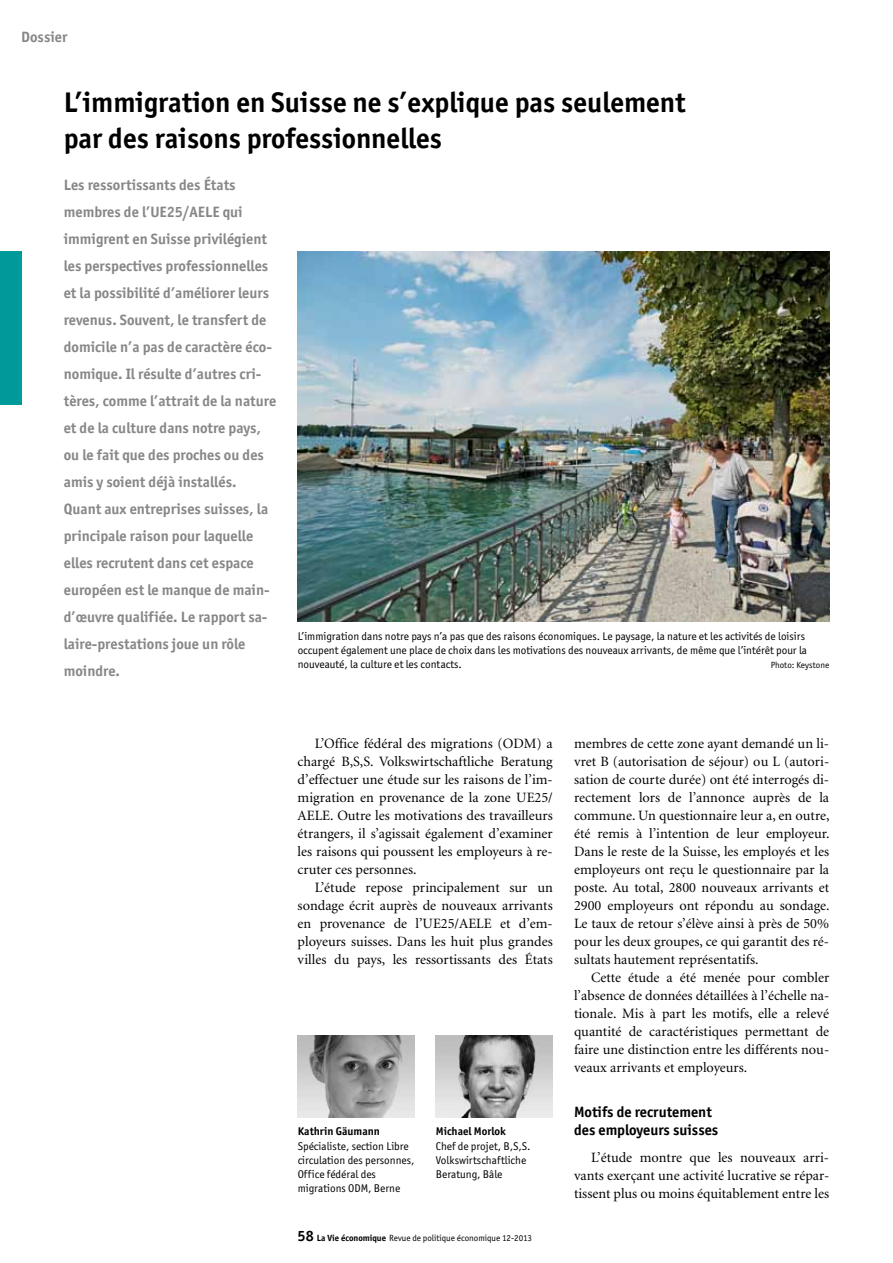
<style>
.page{position:relative;width:893px;height:1263px;background:#fff}
.page>*{position:absolute;margin:0;border:0;box-sizing:border-box;transform-origin:0 0}
.t1{font:700 28.5px/36px "Officina San ITC";color:#000}
.t2{font:700 15px/27px "Officina San ITC";color:#868786}
.t3{font:700 15px/18px "Officina San ITC";color:#000}
.t4{font:14.25px/18px "Minion";color:#000;text-align:justify}
.t5{font:11.25px/14.2px "Officina San ITC";color:#000}
.t6{font:700 11.25px "Officina San ITC";color:#000}
.t7{font:9px "Officina San ITC";color:#000}
.s1{font-weight:700;font-size:15px}
.s2{font-weight:700}
</style>
<div class="page">
<div style="left:0;top:252px;width:21px;height:153px;background:#009a9b"></div>
<img style="left:298px;top:251px;width:531px;height:370px">
<img style="left:298px;top:1035px;width:117px;height:82px">
<img style="left:436px;top:1035px;width:117px;height:82px">
<p class="t2" style="left:21px;top:23px;width:48px">Dossier</p>
<h1 class="t1" style="left:64px;top:84px;width:623px">L’immigration en Suisse ne s’explique pas seulement par des -raisons professionnelles</h1>
<p class="t2" style="left:64px;top:172px;width:214px">Les ressortissants des États membres de l’UE25/AELE qui immigrent en Suisse privilégient les perspectives professionnelles et la possibilité d’améliorer leurs revenus. Souvent, le transfert de domicile n’a pas de caractère éco&shy;nomique. Il résulte d’autres cri&shy;tères, comme l’attrait de la nature et de la culture dans notre pays, ou le fait que des proches ou des amis y soient déjà installés.<br>Quant aux entreprises suisses, la principale raison pour laquelle elles recrutent dans cet espace européen est le manque de main&shy;d’œuvre qualifiée. Le rapport sa&shy;laire-prestations joue un rôle moindre.</p>
<p class="t5" style="left:298px;top:629px;width:511px">L’immigration dans notre pays n’a pas que des raisons économiques. Le paysage, la nature et les activités de loisirs occupent également une place de choix dans les motivations des nouveaux arrivants, de même que l’intérêt pour la nouveauté, la culture et les contacts.</p>
<p class="t7" style="left:771px;top:660px;width:60px">Photo: Keystone</p>
<p class="t4" style="left:298px;top:734px;width:257px;text-indent:17px">L’Office fédéral des migrations (ODM) a chargé B,S,S. Volkswirtschaftliche Beratung d’effectuer une étude sur les raisons de l’im&shy;migration en provenance de la zone UE25/ AELE. Outre les motivations des travailleurs étrangers, il s’agissait également d’examiner les raisons qui poussent les employeurs à re&shy;cruter ces personnes.</p>
<p class="t4" style="left:298px;top:878px;width:257px;text-indent:17px">L’étude repose principalement sur un sondage écrit auprès de nouveaux arrivants en provenance de l’UE25/AELE et d’em&shy;ployeurs suisses. Dans les huit plus grandes villes du pays, les ressortissants des États</p>
<p class="t6" style="left:298px;top:1124px;width:84px">Kathrin Gäumann</p>
<p class="t5" style="left:298px;top:1139px;width:118px">Spécialiste, section Libre circulation des personnes,<br>Office fédéral des migrations ODM, Berne</p>
<p class="t6" style="left:436px;top:1124px;width:72px">Michael Morlok</p>
<p class="t5" style="left:436px;top:1139px;width:96px">Chef de projet, B,S,S.<br>Volkswirtschaftliche<br>Beratung, Bâle</p>
<p class="t7" style="left:298px;top:1232px;width:236px"><span class="s1">58</span> <span class="s2">La Vie économique</span> Revue de politique économique 12-2013</p>
<p class="t4" style="left:574px;top:734px;width:257px">membres de cette zone ayant demandé un li&shy;vret B (autorisation de séjour) ou L (autori&shy;sation de courte durée) ont été interrogés di&shy;rectement lors de l’annonce auprès de la commune. Un questionnaire leur a, en outre, été remis à l’intention de leur employeur.<br>Dans le reste de la Suisse, les employés et les employeurs ont reçu le questionnaire par la poste. Au total, 2800 nouveaux arrivants et 2900 employeurs ont répondu au sondage.<br>Le taux de retour s’élève ainsi à près de 50% pour les deux groupes, ce qui garantit des ré&shy;sultats hautement représentatifs.</p>
<p class="t4" style="left:574px;top:968px;width:257px;text-indent:17px">Cette étude a été menée pour combler l’absence de données détaillées à l’échelle na&shy;tionale. Mis à part les motifs, elle a relevé quantité de caractéristiques permettant de faire une distinction entre les différents nou&shy;veaux arrivants et employeurs.</p>
<p class="t3" style="left:574px;top:1102px;width:146px">Motifs de recrutement des employeurs suisses</p>
<p class="t4" style="left:574px;top:1148px;width:257px;text-indent:17px">L’étude montre que les nouveaux arri&shy;vants exerçant une activité lucrative se répar&shy;tissent plus ou moins équitablement entre les</p>
</div>
